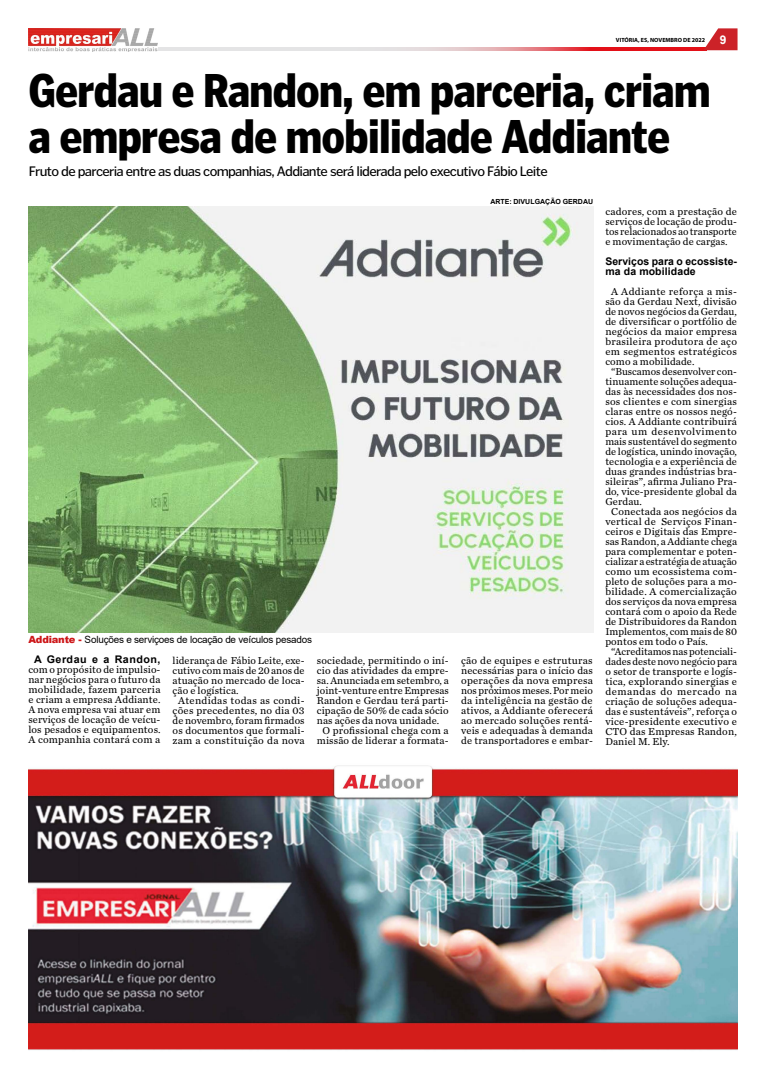
<style>
.page{position:relative;width:766px;height:1078px;background:#fff}
.page>*{position:absolute;margin:0;border:0;box-sizing:border-box;transform-origin:0 0}
.t1{font:900 46.8px/45px "Poynter Gothic Text";letter-spacing:-.03em;color:#000;scale:.85 1}
.t2{font:14px "Poynter Gothic Text";letter-spacing:-.05em;color:#000}
.t3{font:10.5px/10px "Chronicle Text G2";letter-spacing:.01em;color:#000;text-align:justify}
.t4{font:700 10.5px/10px "Arial";letter-spacing:.01em;color:#000}
.t5{font:10.5px "Chronicle Text G2";letter-spacing:.03em;color:#000}
.t6{font:10.5px "Chronicle Text G2";letter-spacing:.04em;color:#000}
.t7{font:10.5px "Chronicle Text G2";letter-spacing:.045em;color:#000}
.t8{font:700 10.5px "Arial";letter-spacing:.045em;color:#000}
.t9{font:9.9px "Arial";letter-spacing:-.02em;color:#000}
.t10{font:700 7px "Arial";letter-spacing:.005em;color:#000}
.t11{font:700 6px "Myriad Pro";color:#000}
.s1{font-family:"Arial";font-size:12px;color:#fff}
.s2{font-weight:900;color:#cd1719}
</style>
<div class="page">
<svg style="left:159px;top:47px;width:544px;height:3px;background:#e39ea2"></svg>
<svg style="left:703px;top:28px;width:34px;height:22px"></svg>
<img style="left:28px;top:28px;width:129px;height:23px">
<img style="left:28px;top:206px;width:565px;height:426px">
<img style="left:28px;top:765px;width:709px;height:285px">
<p class="t11" style="left:615px;top:36px;width:112px">VITÓRIA, ES, NOVEMBRO DE 2022 <span class="s1">9</span></p>
<h1 class="t1" style="left:28px;top:68px;width:804px">Gerdau e Randon, em parceria, criam a empresa de mobilidade Addiante</h1>
<h2 class="t2" style="left:29px;top:163px;width:520px">Fruto de parceria entre as duas companhias, Addiante será liderada pelo executivo Fábio Leite</h2>
<p class="t10" style="left:490px;top:197px;width:104px">ARTE: DIVULGAÇÃO GERDAU</p>
<p class="t9" style="left:28px;top:633px;width:285px"><span class="s2">Addiante -</span> Soluções e serviçoes de locação de veículos pesados</p>
<p class="t8" style="left:34px;top:652px;width:128px">A Gerdau e a Randon,</p>
<p class="t3" style="left:28px;top:664px;width:134px">com o propósito de impulsio&shy;nar negócios para o futuro da mobilidade, fazem parceria e criam a empresa Addiante.<br>A nova empresa vai atuar em serviços de locação de veícu&shy;los pesados e equipamentos.<br>A companhia contará com a</p>
<p class="t3" style="left:172px;top:654px;width:133px">liderança de Fábio Leite, exe-</p>
<p class="t3" style="left:172px;top:664px;width:133px">cutivo com mais de 20 anos de</p>
<p class="t3" style="left:172px;top:674px;width:133px">atuação no mercado de loca-</p>
<p class="t3" style="left:172px;top:684px;width:67px">ção e logística.</p>
<p class="t5" style="left:178px;top:692px;width:128px">Atendidas todas as condi-</p>
<p class="t3" style="left:172px;top:704px;width:133px">ções precedentes, no dia 03</p>
<p class="t3" style="left:172px;top:714px;width:133px">de novembro, foram firmados</p>
<p class="t3" style="left:172px;top:724px;width:133px">os documentos que formali-</p>
<p class="t3" style="left:172px;top:734px;width:133px">zam a constituição da nova</p>
<p class="t3" style="left:317px;top:654px;width:133px">sociedade, permitindo o iní-</p>
<p class="t3" style="left:317px;top:664px;width:133px">cio das atividades da empre-</p>
<p class="t3" style="left:317px;top:674px;width:133px">sa. Anunciada em setembro, a</p>
<p class="t3" style="left:317px;top:684px;width:133px">joint-venture entre Empresas</p>
<p class="t3" style="left:317px;top:694px;width:133px">Randon e Gerdau terá parti-</p>
<p class="t3" style="left:317px;top:704px;width:133px">cipação de 50% de cada sócio</p>
<p class="t3" style="left:317px;top:714px;width:124px">nas ações da nova unidade.</p>
<p class="t3" style="left:322px;top:724px;width:128px">O profissional chega com a</p>
<p class="t3" style="left:317px;top:734px;width:133px">missão de liderar a formata-</p>
<p class="t3" style="left:461px;top:654px;width:133px">ção de equipes e estruturas necessárias para o início das operações da nova empresa nos próximos meses. Por meio da inteligência na gestão de ativos, a Addiante oferecerá ao mercado soluções rentá&shy;veis e adequadas à demanda de transportadores e embar-</p>
<p class="t3" style="left:605px;top:205px;width:133px">cadores, com a prestação de serviços de locação de produ&shy;tos relacionados ao transporte e movimentação de cargas.</p>
<p class="t4" style="left:605px;top:256px;width:133px">Serviços para o ecossiste&shy;ma da mobilidade</p>
<p class="t3" style="left:611px;top:285px;width:127px">A Addiante reforça a mis-</p>
<p class="t3" style="left:605px;top:295px;width:133px">são da Gerdau Next, divisão</p>
<p class="t3" style="left:605px;top:305px;width:133px">de novos negócios da Gerdau,</p>
<p class="t3" style="left:605px;top:315px;width:133px">de diversificar o portfólio de</p>
<p class="t3" style="left:605px;top:325px;width:133px">negócios da maior empresa</p>
<p class="t3" style="left:605px;top:335px;width:133px">brasileira produtora de aço</p>
<p class="t3" style="left:605px;top:345px;width:133px">em segmentos estratégicos</p>
<p class="t3" style="left:605px;top:355px;width:90px">como a mobilidade.</p>
<p class="t3" style="left:611px;top:365px;width:127px">“Buscamos desenvolver con-</p>
<p class="t3" style="left:605px;top:375px;width:133px">tinuamente soluções adequa-</p>
<p class="t3" style="left:605px;top:385px;width:133px">das às necessidades dos nos-</p>
<p class="t3" style="left:605px;top:395px;width:133px">sos clientes e com sinergias</p>
<p class="t3" style="left:605px;top:405px;width:133px">claras entre os nossos negó-</p>
<p class="t3" style="left:605px;top:415px;width:133px">cios. A Addiante contribuirá</p>
<p class="t6" style="left:605px;top:423px;width:133px">para um desenvolvimento</p>
<p class="t3" style="left:605px;top:435px;width:133px">mais sustentável do segmento</p>
<p class="t3" style="left:605px;top:445px;width:133px">de logística, unindo inovação,</p>
<p class="t3" style="left:605px;top:455px;width:133px">tecnologia e a experiência de</p>
<p class="t3" style="left:605px;top:465px;width:133px">duas grandes indústrias bra-</p>
<p class="t3" style="left:605px;top:475px;width:133px">sileiras”, afirma Juliano Pra-</p>
<p class="t3" style="left:605px;top:485px;width:133px">do, vice-presidente global da</p>
<p class="t3" style="left:605px;top:495px;width:38px">Gerdau.</p>
<p class="t3" style="left:611px;top:505px;width:127px">Conectada aos negócios da</p>
<p class="t3" style="left:605px;top:515px;width:133px">vertical de Serviços Finan-</p>
<p class="t3" style="left:605px;top:525px;width:133px">ceiros e Digitais das Empre-</p>
<p class="t3" style="left:605px;top:535px;width:133px">sas Randon, a Addiante chega</p>
<p class="t3" style="left:605px;top:545px;width:133px">para complementar e poten-</p>
<p class="t3" style="left:605px;top:555px;width:133px">cializar a estratégia de atuação</p>
<p class="t3" style="left:605px;top:565px;width:133px">como um ecossistema com-</p>
<p class="t3" style="left:605px;top:575px;width:133px">pleto de soluções para a mo-</p>
<p class="t3" style="left:605px;top:585px;width:133px">bilidade. A comercialização</p>
<p class="t3" style="left:605px;top:595px;width:133px">dos serviços da nova empresa</p>
<p class="t3" style="left:605px;top:605px;width:133px">contará com o apoio da Rede</p>
<p class="t3" style="left:605px;top:615px;width:133px">de Distribuidores da Randon</p>
<p class="t3" style="left:605px;top:625px;width:133px">Implementos, com mais de 80</p>
<p class="t3" style="left:605px;top:635px;width:104px">pontos em todo o País.</p>
<p class="t3" style="left:611px;top:645px;width:127px">“Acreditamos nas potenciali-</p>
<p class="t3" style="left:605px;top:655px;width:133px">dades deste novo negócio para</p>
<p class="t3" style="left:605px;top:665px;width:133px">o setor de transporte e logís-</p>
<p class="t3" style="left:605px;top:675px;width:133px">tica, explorando sinergias e</p>
<p class="t7" style="left:605px;top:683px;width:133px">demandas do mercado na</p>
<p class="t3" style="left:605px;top:695px;width:133px">criação de soluções adequa-</p>
<p class="t3" style="left:605px;top:705px;width:133px">das e sustentáveis”, reforça o</p>
<p class="t3" style="left:605px;top:715px;width:133px">vice-presidente executivo e</p>
<p class="t3" style="left:605px;top:725px;width:133px">CTO das Empresas Randon,</p>
<p class="t3" style="left:605px;top:735px;width:66px">Daniel M. Ely.</p>
</div>
